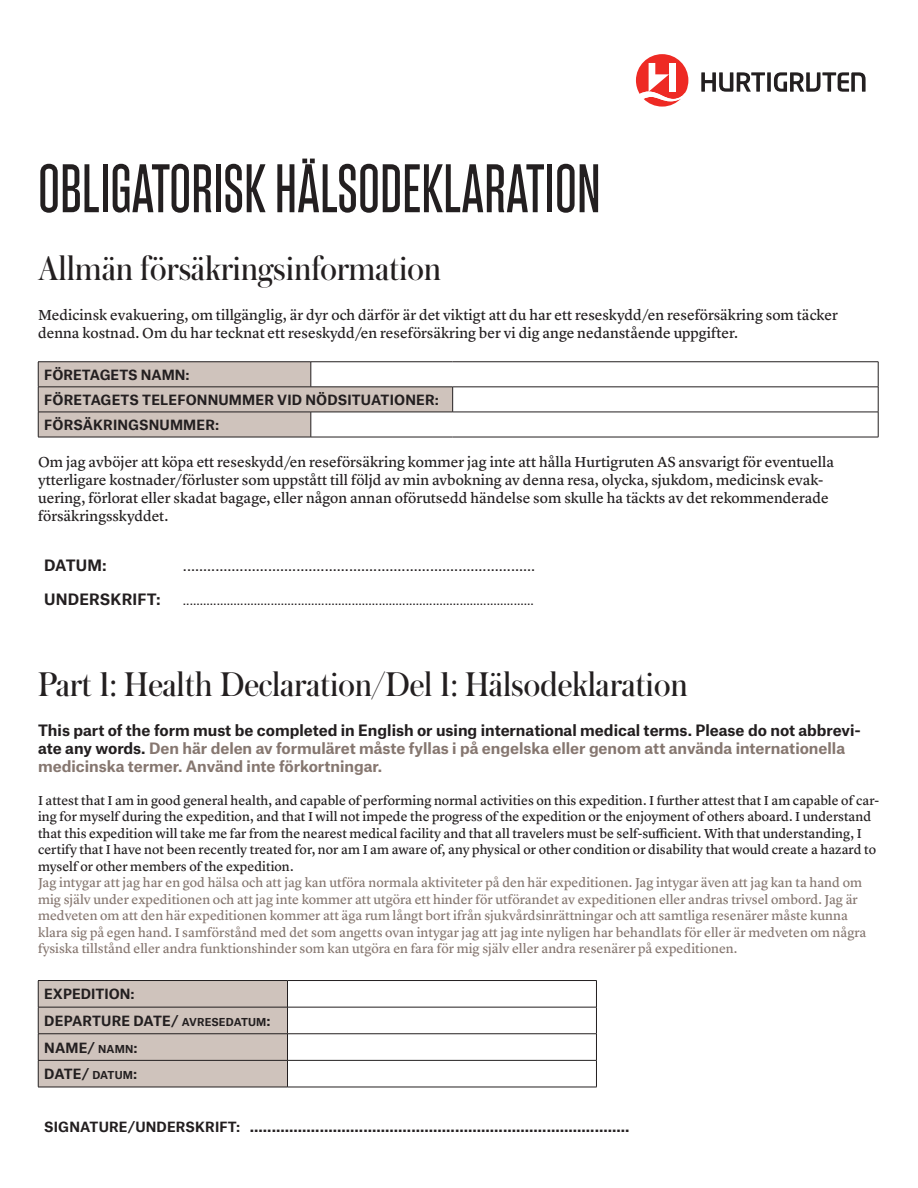
<style>
.page{position:relative;width:918px;height:1188px;background:#fff}
.page>*{position:absolute;margin:0;border:0;box-sizing:border-box;transform-origin:0 0}
.heading{font:condensed 72px "Hurtigruten Display";color:#231f20}
.t1{font:36px "Austin";color:#231f20}
.t2{font:300 18px "Atlas Grotesk";color:#231f20}
.t3{font:15px/18px "Lyon Text Regular No.2";color:#231f20}
.t4{font:700 15px/18px "Atlas Grotesk";color:#867770}
.t5{font:700 15px "Atlas Grotesk";letter-spacing:.01em;color:#231f20}
.t6{font:300 15px "Atlas Grotesk";color:#231f20}
.t7{font:13.5px/16.5px "Lyon Text Regular No.2";color:#867770}
.t8{font:13.5px/16.5px "Lyon Text Regular No.2";color:#231f20}
.t9{font:700 13.5px "Atlas Grotesk";letter-spacing:.01em;color:#231f20}
.s1{color:#231f20}
.s2{font-size:10.5px}
.s3{font-size:13.5px}
</style>
<div class="page">
<svg style="left:767px;top:72px;width:4px;height:20px"></svg>
<svg style="left:701px;top:72px;width:64px;height:20px"></svg>
<svg style="left:774px;top:72px;width:92px;height:20px"></svg>
<svg style="left:636px;top:54px;width:52px;height:53px"></svg>
<hr style="left:38px;top:980px;width:250px;height:1px;background:#231f20">
<hr style="left:288px;top:980px;width:309px;height:1px;background:#231f20">
<hr style="left:288px;top:1007px;width:309px;height:1px;background:#231f20">
<hr style="left:288px;top:1034px;width:309px;height:1px;background:#231f20">
<hr style="left:288px;top:1060px;width:309px;height:1px;background:#231f20">
<svg style="left:38px;top:981px;width:250px;height:106px;background:#c8bcb5"></svg>
<svg style="left:596px;top:981px;width:1px;height:106px"></svg>
<hr style="left:38px;top:1087px;width:250px;height:1px;background:#231f20">
<hr style="left:288px;top:1087px;width:309px;height:1px;background:#231f20">
<hr style="left:453px;top:362px;width:425px;height:1px;background:#231f20">
<hr style="left:453px;top:387px;width:425px;height:1px;background:#231f20">
<svg style="left:38px;top:362px;width:415px;height:75px"></svg>
<hr style="left:453px;top:412px;width:425px;height:1px;background:#231f20">
<svg style="left:878px;top:362px;width:1px;height:75px"></svg>
<hr style="left:38px;top:437px;width:273px;height:1px;background:#231f20">
<hr style="left:311px;top:437px;width:142px;height:1px;background:#231f20">
<hr style="left:453px;top:437px;width:425px;height:1px;background:#231f20">
<p class="heading" style="left:38px;top:158px;width:564px">OBLIGATORISK HÄLSODEKLARATION</p>
<p class="t1" style="left:38px;top:244px;width:405px">Allmän försäkringsinformation</p>
<p class="t3" style="left:38px;top:304px;width:801px">Medicinsk evakuering, om tillgänglig, är dyr och därför är det viktigt att du har ett reseskydd/en reseförsäkring som täcker denna kostnad. Om du har tecknat ett reseskydd/en reseförsäkring ber vi dig ange nedanstående uppgifter.</p>
<p class="t9" style="left:44px;top:364px;width:147px">FÖRETAGETS NAMN:</p>
<p class="t9" style="left:44px;top:389px;width:396px">FÖRETAGETS TELEFONNUMMER VID NÖDSITUATIONER:</p>
<p class="t9" style="left:44px;top:414px;width:176px">FÖRSÄKRINGSNUMMER:</p>
<p class="t3" style="left:38px;top:452px;width:797px">Om jag avböjer att köpa ett reseskydd/en reseförsäkring kommer jag inte att hålla Hurtigruten AS ansvarigt för eventuella</p>
<p class="t3" style="left:38px;top:470px;width:792px">ytterligare kostnader/förluster som uppstått till följd av min avbokning av denna resa, olycka, sjukdom, medicinsk evak&shy;uering, förlorat eller skadat bagage, eller någon annan oförutsedd händelse som skulle ha täckts av det rekommenderade försäkringsskyddet.</p>
<p class="t5" style="left:44px;top:553px;width:64px">DATUM:</p>
<p class="t2" style="left:183px;top:550px;width:354px">.......................................................................................</p>
<p class="t5" style="left:44px;top:587px;width:118px">UNDERSKRIFT:</p>
<p class="t6" style="left:183px;top:587px;width:353px">........................................................................................................</p>
<p class="t1" style="left:38px;top:660px;width:651px">Part 1: Health Declaration/Del 1: Hälsodeklaration</p>
<p class="t4" style="left:38px;top:720px;width:824px"><span class="s1">This part of the form must be completed in English or using international medical terms. Please do not abbrevi&shy;ate any words.</span> Den här delen av formuläret måste fyllas i på engelska eller genom att använda internationella medicinska termer. Använd inte förkortningar.</p>
<p class="t8" style="left:38px;top:791px;width:843px">I attest that I am in good general health, and capable of performing normal activities on this expedition. I further attest that I am capable of car&shy;ing for myself during the expedition, and that I will not impede the progress of the expedition or the enjoyment of others aboard. I understand that this expedition will take me far from the nearest medical facility and that all travelers must be self-sufficient. With that understanding, I certify that I have not been recently treated for, nor am I am aware of, any physical or other condition or disability that would create a hazard to myself or other members of the expedition.</p>
<p class="t7" style="left:38px;top:873px;width:830px">Jag intygar att jag har en god hälsa och att jag kan utföra normala aktiviteter på den här expeditionen. Jag intygar även att jag kan ta hand om mig själv under expeditionen och att jag inte kommer att utgöra ett hinder för utförandet av expeditionen eller andras trivsel ombord. Jag är medveten om att den här expeditionen kommer att äga rum långt bort ifrån sjukvårdsinrättningar och att samtliga resenärer måste kunna klara sig på egen hand. I samförstånd med det som angetts ovan intygar jag att jag inte nyligen har behandlats för eller är medveten om några fysiska tillstånd eller andra funktionshinder som kan utgöra en fara för mig själv eller andra resenärer på expeditionen.</p>
<p class="t9" style="left:44px;top:983px;width:92px">EXPEDITION:</p>
<p class="t9" style="left:44px;top:1010px;width:228px">DEPARTURE DATE/ <span class="s2">AVRESEDATUM</span>:</p>
<p class="t9" style="left:44px;top:1036px;width:95px">NAME/ <span class="s2">NAMN</span>:</p>
<p class="t9" style="left:44px;top:1063px;width:94px">DATE/ <span class="s2">DATUM</span>:</p>
<p class="t5" style="left:44px;top:1114px;width:587px"><span class="s3">SIGNATURE/UNDERSKRIFT:</span> .......................................................................................</p>
</div>
